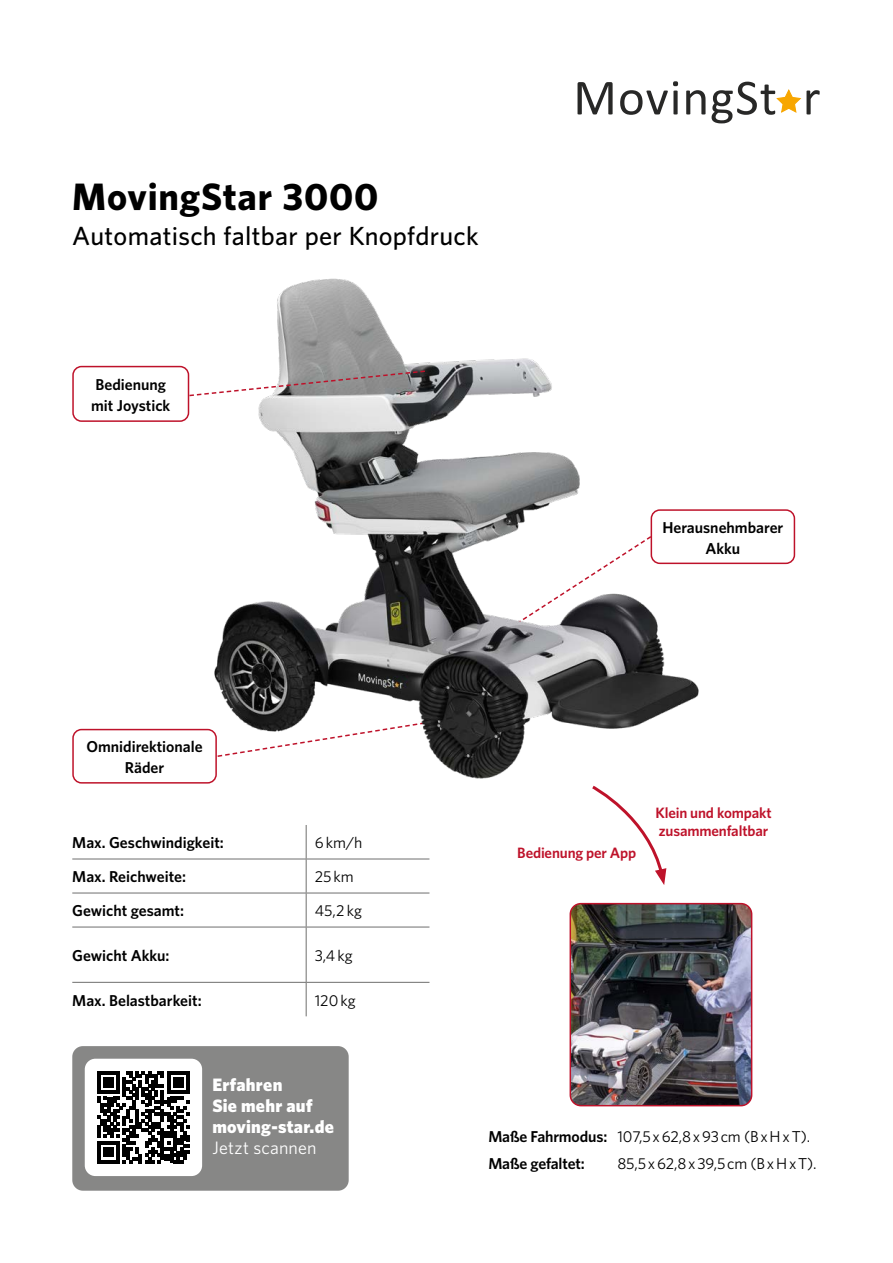
<style>
.page{position:relative;width:893px;height:1263px;background:#fff}
.page>*{position:absolute;margin:0;border:0;box-sizing:border-box;transform-origin:0 0}
.t1{font:700 38.25px "Whitney";letter-spacing:.02em;color:#000}
.t2{font:500 26.25px "Whitney";letter-spacing:.01em;color:#000}
.t3{font:900 18px/21px "Whitney";letter-spacing:.015em;color:#fff}
.t4{font:18px "Whitney";letter-spacing:.01em;color:#fff}
.t5{font:600 15.75px/21px "Whitney";color:#000}
.t6{font:15.75px "Whitney";color:#000}
.t7{font:600 15px/18px "Whitney";letter-spacing:-.01em;color:#be122a}
.s1{font-weight:400}
</style>
<div class="page">
<hr style="left:72px;top:859px;width:234px;height:1px;background:#6f6f6e">
<hr style="left:306px;top:859px;width:123px;height:1px;background:#6f6f6e">
<hr style="left:72px;top:893px;width:234px;height:1px;background:#6f6f6e">
<hr style="left:306px;top:893px;width:123px;height:1px;background:#6f6f6e">
<hr style="left:72px;top:927px;width:234px;height:1px;background:#6f6f6e">
<hr style="left:306px;top:927px;width:123px;height:1px;background:#6f6f6e">
<hr style="left:72px;top:982px;width:234px;height:1px;background:#6f6f6e">
<hr style="left:306px;top:982px;width:123px;height:1px;background:#6f6f6e">
<hr style="left:306px;top:825px;width:1px;height:34px;background:#6f6f6e">
<hr style="left:306px;top:859px;width:1px;height:34px;background:#6f6f6e">
<hr style="left:306px;top:893px;width:1px;height:34px;background:#6f6f6e">
<hr style="left:306px;top:927px;width:1px;height:55px;background:#6f6f6e">
<hr style="left:306px;top:983px;width:1px;height:33px;background:#6f6f6e">
<div style="left:72px;top:1046px;width:277px;height:145px;background:#878786;border-radius:11px"></div>
<div style="left:85px;top:1059px;width:117px;height:117px;background:#fff;border-radius:11px"></div>
<svg style="left:97px;top:1071px;width:92px;height:92px"></svg>
<svg style="left:577px;top:81px;width:243px;height:42px"></svg>
<svg style="left:613px;top:803px;width:53px;height:82px"></svg>
<img style="left:570px;top:904px;width:182px;height:202px">
<div style="left:570px;top:903px;width:182px;height:203px;border:2px solid #be122a;border-radius:11px"></div>
<div style="left:72px;top:366px;width:117px;height:56px;border:2px solid #be122a;border-radius:9px"></div>
<div style="left:651px;top:509px;width:144px;height:55px;border:2px solid #be122a;border-radius:9px"></div>
<div style="left:72px;top:729px;width:145px;height:55px;border:2px solid #be122a;border-radius:9px"></div>
<img style="left:189px;top:278px;width:535px;height:525px">
<svg style="left:188px;top:370px;width:239px;height:27px"></svg>
<h1 class="t1" style="left:72px;top:171px;width:308px">MovingStar 3000</h1>
<h2 class="t2" style="left:72px;top:218px;width:408px">Automatisch faltbar per Knopfdruck</h2>
<p class="t5" style="left:91px;top:373px;width:81px">Bedienung mit Joystick</p>
<p class="t5" style="left:662px;top:516px;width:123px;text-align:center">Herausnehmbarer<br>Akku</p>
<p class="t5" style="left:86px;top:736px;width:118px;text-align:center">Omnidirektionale<br>Räder</p>
<p class="t5" style="left:72px;top:832px;width:153px">Max. Geschwindigkeit:</p>
<p class="t6" style="left:315px;top:832px;width:49px">6 km/h</p>
<p class="t5" style="left:72px;top:866px;width:115px">Max. Reichweite:</p>
<p class="t6" style="left:315px;top:866px;width:41px">25 km</p>
<p class="t5" style="left:72px;top:900px;width:113px">Gewicht gesamt:</p>
<p class="t6" style="left:315px;top:900px;width:49px">45,2 kg</p>
<p class="t5" style="left:72px;top:945px;width:99px">Gewicht Akku:</p>
<p class="t6" style="left:315px;top:945px;width:39px">3,4 kg</p>
<p class="t5" style="left:72px;top:989px;width:131px">Max. Belastbarkeit:</p>
<p class="t6" style="left:315px;top:990px;width:43px">120 kg</p>
<p class="t3" style="left:212px;top:1074px;width:123px">Erfahren<br>Sie mehr auf moving-star.de</p>
<p class="t4" style="left:212px;top:1136px;width:106px">Jetzt scannen</p>
<p class="t7" style="left:517px;top:843px;width:121px">Bedienung per App</p>
<p class="t7" style="left:655px;top:804px;width:118px">Klein und kompakt zusammenfaltbar</p>
<p class="t5" style="left:488px;top:1122px;width:323px;line-height:27.3px">Maße Fahrmodus: <span class="s1">107,5 x 62,8 x 93 cm (B x H x T).<br></span>Maße gefaltet:</p>
<p class="t6" style="left:617px;top:1153px;width:201px">85,5 x 62,8 x 39,5 cm (B x H x T).</p>
</div>
